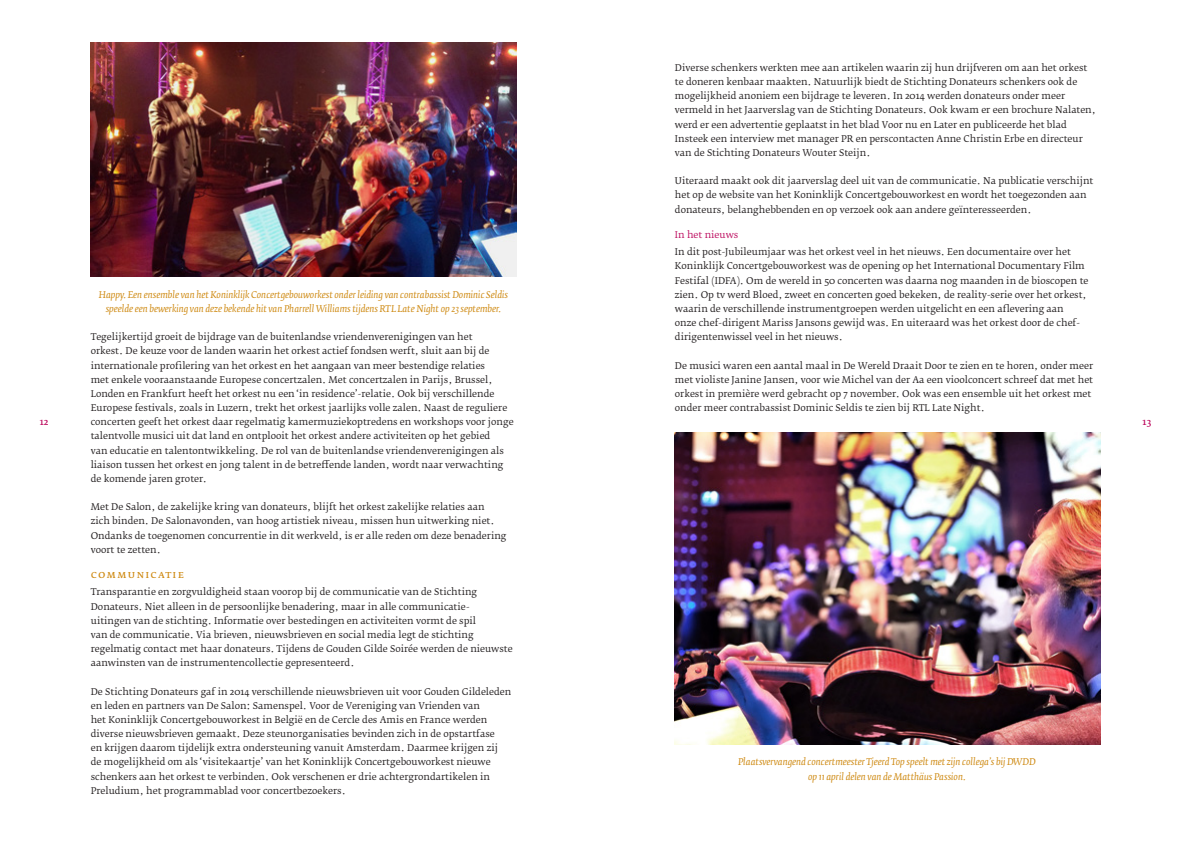
<style>
.page{position:relative;width:1191px;height:842px;background:#fff}
.page>*{position:absolute;margin:0;border:0;box-sizing:border-box;transform-origin:0 0}
.t1{font:11px "Fedra Serif B Normal SC";letter-spacing:.1em;color:#ce8911}
.t2{font:9.2px/14.2px "Fedra Serif B";color:#231f20}
.t3{font:italic 9.2px/14.2px "Fedra Serif B";color:#ce8911;text-align:center}
.t4{font:9.2px "Fedra Serif B";color:#bd0c5f}
.t5{font:9.2px "Fedra Serif B";color:#bd0c5f}
</style>
<div class="page">
<img style="left:675px;top:432px;width:425px;height:312px">
<img style="left:91px;top:43px;width:425px;height:233px">
<p class="t2" style="left:675px;top:61px;width:422px">Diverse schenkers werkten mee aan artikelen waarin zij hun drijfveren om aan het orkest te doneren kenbaar maakten. Natuurlijk biedt de Stichting Donateurs schenkers ook de mogelijkheid anoniem een bijdrage te leveren. In 2014 werden donateurs onder meer vermeld in het Jaarverslag van de Stichting Donateurs. Ook kwam er een brochure Nalaten, werd er een advertentie geplaatst in het blad Voor nu en Later en publiceerde het blad Insteek een interview met manager PR en perscontacten Anne Christin Erbe en directeur van de Stichting Donateurs Wouter Steijn.</p>
<p class="t2" style="left:675px;top:174px;width:420px">Uiteraard maakt ook dit jaarverslag deel uit van de communicatie. Na publicatie verschijnt het op de website van het Koninklijk Concertgebouworkest en wordt het toegezonden aan donateurs, belanghebbenden en op verzoek ook aan andere geïnteresseerden.</p>
<p class="t4" style="left:675px;top:229px;width:65px">In het nieuws</p>
<p class="t2" style="left:675px;top:245px;width:415px">In dit post-Jubileumjaar was het orkest veel in het nieuws. Een documentaire over het Koninklijk Concertgebouworkest was de opening op het International Documentary Film Festifal (IDFA). Om de wereld in 50 concerten was daarna nog maanden in de bioscopen te zien. Op tv werd Bloed, zweet en concerten goed bekeken, de reality-serie over het orkest, waarin de verschillende instrumentgroepen werden uitgelicht en een aflevering aan<br>onze chef-dirigent Mariss Jansons gewijd was. En uiteraard was het orkest door de chef&shy;dirigentenwissel veel in het nieuws.</p>
<p class="t2" style="left:675px;top:358px;width:420px">De musici waren een aantal maal in De Wereld Draait Door te zien en te horen, onder meer met violiste Janine Jansen, voor wie Michel van der Aa een vioolconcert schreef dat met het orkest in première werd gebracht op 7 november. Ook was een ensemble uit het orkest met onder meer contrabassist Dominic Seldis te zien bij RTL Late Night.</p>
<p class="t3" style="left:99px;top:287px;width:410px">Happy. Een ensemble van het Koninklijk Concertgebouworkest onder leiding van contrabassist Dominic Seldis speelde een bewerking van deze bekende hit van Pharrell Williams tijdens RTL Late Night op 23 september.</p>
<p class="t2" style="left:91px;top:330px;width:424px">Tegelijkertijd groeit de bijdrage van de buitenlandse vriendenverenigingen van het<br>orkest. De keuze voor de landen waarin het orkest actief fondsen werft, sluit aan bij de internationale profilering van het orkest en het aangaan van meer bestendige relaties<br>met enkele vooraanstaande Europese concertzalen. Met concertzalen in Parijs, Brussel, Londen en Frankfurt heeft het orkest nu een ‘in residence’-relatie. Ook bij verschillende Europese festivals, zoals in Luzern, trekt het orkest jaarlijks volle zalen. Naast de reguliere concerten geeft het orkest daar regelmatig kamermuziekoptredens en workshops voor jonge talentvolle musici uit dat land en ontplooit het orkest andere activiteiten op het gebied<br>van educatie en talentontwikkeling. De rol van de buitenlandse vriendenverenigingen als liaison tussen het orkest en jong talent in de betreffende landen, wordt naar verwachting de komende jaren groter.</p>
<p class="t2" style="left:91px;top:500px;width:417px">Met De Salon, de zakelijke kring van donateurs, blijft het orkest zakelijke relaties aan<br>zich binden. De Salonavonden, van hoog artistiek niveau, missen hun uitwerking niet.<br>Ondanks de toegenomen concurrentie in dit werkveld, is er alle reden om deze benadering voort te zetten.</p>
<p class="t1" style="left:91px;top:568px;width:95px">communicatie</p>
<p class="t2" style="left:91px;top:585px;width:423px">Transparantie en zorgvuldigheid staan voorop bij de communicatie van de Stichting Donateurs. Niet alleen in de persoonlijke benadering, maar in alle communicatie-<br>uitingen van de stichting. Informatie over bestedingen en activiteiten vormt de spil<br>van de communicatie. Via brieven, nieuwsbrieven en social media legt de stichting regelmatig contact met haar donateurs. Tijdens de Gouden Gilde Soirée werden de nieuwste aanwinsten van de instrumentencollectie gepresenteerd.</p>
<p class="t2" style="left:91px;top:684px;width:422px">De Stichting Donateurs gaf in 2014 verschillende nieuwsbrieven uit voor Gouden Gildeleden en leden en partners van De Salon: Samenspel. Voor de Vereniging van Vrienden van<br>het Koninklijk Concertgebouworkest in België en de Cercle des Amis en France werden diverse nieuwsbrieven gemaakt. Deze steunorganisaties bevinden zich in de opstartfase<br>en krijgen daarom tijdelijk extra ondersteuning vanuit Amsterdam. Daarmee krijgen zij<br>de mogelijkheid om als ‘visitekaartje’ van het Koninklijk Concertgebouworkest nieuwe schenkers aan het orkest te verbinden. Ook verschenen er drie achtergrondartikelen in Preludium, het programmablad voor concertbezoekers.</p>
<p class="t5" style="left:40px;top:417px;width:10px">12</p>
<p class="t5" style="left:1142px;top:417px;width:10px">13</p>
<p class="t3" style="left:738px;top:755px;width:299px">Plaatsvervangend concertmeester Tjeerd Top speelt met zijn collega’s bij DWDD op 11 april delen van de Matthäus Passion.</p>
</div>
